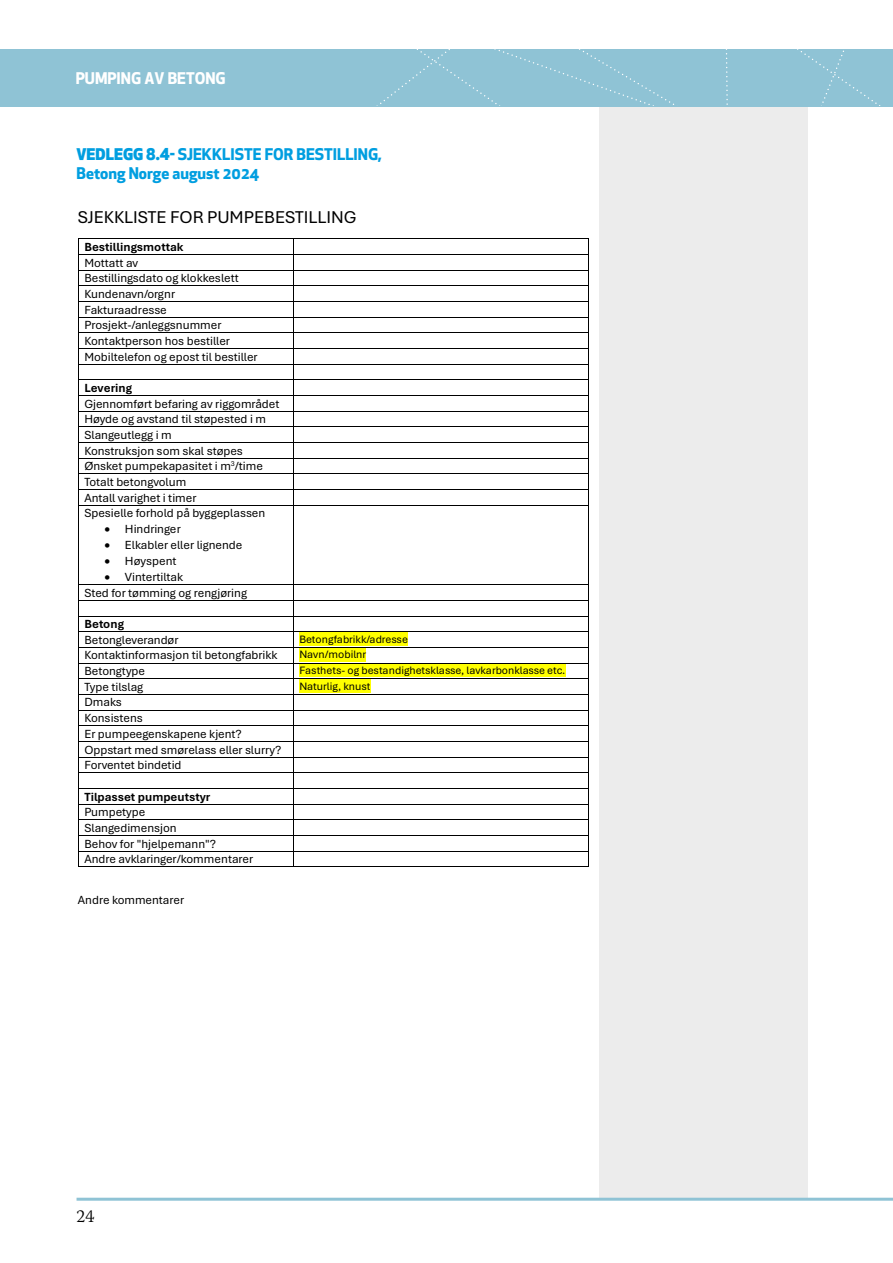
<style>
.page{position:relative;width:893px;height:1263px;background:#fff}
.page>*{position:absolute;margin:0;border:0;box-sizing:border-box;transform-origin:0 0}
.t1{font:18px "Aptos";color:#000}
.t2{font:300 18px "Warnock Pro";color:#000}
.Mellomtittel{font:700 15.75px/18.8px "Apex New";color:#009ee0}
.Brødtekst{font:700 15.75px "Apex New";color:#fff}
.t3{font:12.45px/15.8px "Aptos";letter-spacing:-.005em;color:#000}
.t4{font:11.25px "Aptos";letter-spacing:-.005em;color:#000}
.s1{font-weight:800}
.s2{font-weight:700}
</style>
<div class="page">
<div style="left:600px;top:99px;width:208px;height:1100px;background:#ececec"></div>
<hr style="left:77px;top:1198px;width:816px;height:3px;background:#8fc3d5">
<div style="left:0;top:49px;width:893px;height:58px;background:#8fc3d5"></div>
<svg style="left:376px;top:50px;width:505px;height:56px"></svg>
<hr style="left:78px;top:239px;width:215px;height:1px;background:#000">
<hr style="left:293px;top:239px;width:295px;height:1px;background:#000">
<hr style="left:78px;top:254px;width:215px;height:1px;background:#000">
<hr style="left:293px;top:254px;width:295px;height:1px;background:#000">
<hr style="left:78px;top:270px;width:215px;height:1px;background:#000">
<hr style="left:293px;top:270px;width:295px;height:1px;background:#000">
<hr style="left:78px;top:286px;width:215px;height:1px;background:#000">
<hr style="left:293px;top:286px;width:295px;height:1px;background:#000">
<hr style="left:78px;top:301px;width:215px;height:1px;background:#000">
<hr style="left:293px;top:301px;width:295px;height:1px;background:#000">
<hr style="left:78px;top:317px;width:215px;height:1px;background:#000">
<hr style="left:293px;top:317px;width:295px;height:1px;background:#000">
<hr style="left:78px;top:332px;width:215px;height:1px;background:#000">
<hr style="left:293px;top:332px;width:295px;height:1px;background:#000">
<hr style="left:78px;top:348px;width:215px;height:1px;background:#000">
<hr style="left:293px;top:348px;width:295px;height:1px;background:#000">
<hr style="left:78px;top:364px;width:215px;height:1px;background:#000">
<hr style="left:293px;top:364px;width:295px;height:1px;background:#000">
<hr style="left:78px;top:380px;width:215px;height:1px;background:#000">
<hr style="left:293px;top:380px;width:295px;height:1px;background:#000">
<hr style="left:78px;top:395px;width:215px;height:1px;background:#000">
<hr style="left:293px;top:395px;width:295px;height:1px;background:#000">
<hr style="left:78px;top:411px;width:215px;height:1px;background:#000">
<hr style="left:293px;top:411px;width:295px;height:1px;background:#000">
<hr style="left:78px;top:427px;width:215px;height:1px;background:#000">
<hr style="left:293px;top:427px;width:295px;height:1px;background:#000">
<hr style="left:78px;top:442px;width:215px;height:1px;background:#000">
<hr style="left:293px;top:442px;width:295px;height:1px;background:#000">
<hr style="left:78px;top:458px;width:215px;height:1px;background:#000">
<hr style="left:293px;top:458px;width:295px;height:1px;background:#000">
<hr style="left:78px;top:474px;width:215px;height:1px;background:#000">
<hr style="left:293px;top:474px;width:295px;height:1px;background:#000">
<hr style="left:78px;top:489px;width:215px;height:1px;background:#000">
<hr style="left:293px;top:489px;width:295px;height:1px;background:#000">
<svg style="left:78px;top:240px;width:1px;height:265px"></svg>
<hr style="left:78px;top:505px;width:215px;height:1px;background:#000">
<svg style="left:293px;top:240px;width:1px;height:265px"></svg>
<hr style="left:293px;top:505px;width:295px;height:1px;background:#000">
<svg style="left:588px;top:239px;width:1px;height:267px"></svg>
<hr style="left:78px;top:506px;width:1px;height:78px;background:#000">
<hr style="left:293px;top:506px;width:1px;height:78px;background:#000">
<hr style="left:588px;top:506px;width:1px;height:78px;background:#000">
<hr style="left:78px;top:584px;width:215px;height:1px;background:#000">
<hr style="left:293px;top:584px;width:295px;height:1px;background:#000">
<hr style="left:78px;top:600px;width:215px;height:1px;background:#000">
<hr style="left:293px;top:600px;width:295px;height:1px;background:#000">
<hr style="left:78px;top:616px;width:215px;height:1px;background:#000">
<hr style="left:293px;top:616px;width:295px;height:1px;background:#000">
<div style="left:299px;top:632px;width:109px;height:14px;background:#ff0"></div>
<hr style="left:78px;top:631px;width:215px;height:1px;background:#000">
<hr style="left:293px;top:631px;width:295px;height:1px;background:#000">
<div style="left:299px;top:648px;width:67px;height:13px;background:#ff0"></div>
<hr style="left:78px;top:647px;width:215px;height:1px;background:#000">
<hr style="left:293px;top:647px;width:295px;height:1px;background:#000">
<div style="left:299px;top:663px;width:267px;height:14px;background:#ff0"></div>
<hr style="left:78px;top:663px;width:215px;height:1px;background:#000">
<hr style="left:293px;top:663px;width:295px;height:1px;background:#000">
<div style="left:299px;top:679px;width:71px;height:14px;background:#ff0"></div>
<hr style="left:78px;top:678px;width:215px;height:1px;background:#000">
<hr style="left:293px;top:678px;width:295px;height:1px;background:#000">
<hr style="left:78px;top:694px;width:215px;height:1px;background:#000">
<hr style="left:293px;top:694px;width:295px;height:1px;background:#000">
<hr style="left:78px;top:710px;width:215px;height:1px;background:#000">
<hr style="left:293px;top:710px;width:295px;height:1px;background:#000">
<hr style="left:78px;top:726px;width:215px;height:1px;background:#000">
<hr style="left:293px;top:726px;width:295px;height:1px;background:#000">
<hr style="left:78px;top:741px;width:215px;height:1px;background:#000">
<hr style="left:293px;top:741px;width:295px;height:1px;background:#000">
<hr style="left:78px;top:757px;width:215px;height:1px;background:#000">
<hr style="left:293px;top:757px;width:295px;height:1px;background:#000">
<hr style="left:78px;top:773px;width:215px;height:1px;background:#000">
<hr style="left:293px;top:773px;width:295px;height:1px;background:#000">
<hr style="left:78px;top:788px;width:215px;height:1px;background:#000">
<hr style="left:293px;top:788px;width:295px;height:1px;background:#000">
<hr style="left:78px;top:804px;width:215px;height:1px;background:#000">
<hr style="left:293px;top:804px;width:295px;height:1px;background:#000">
<hr style="left:78px;top:820px;width:215px;height:1px;background:#000">
<hr style="left:293px;top:820px;width:295px;height:1px;background:#000">
<hr style="left:78px;top:835px;width:215px;height:1px;background:#000">
<hr style="left:293px;top:835px;width:295px;height:1px;background:#000">
<hr style="left:78px;top:851px;width:215px;height:1px;background:#000">
<hr style="left:293px;top:851px;width:295px;height:1px;background:#000">
<svg style="left:78px;top:585px;width:1px;height:281px"></svg>
<hr style="left:78px;top:866px;width:215px;height:1px;background:#000">
<svg style="left:293px;top:585px;width:1px;height:281px"></svg>
<hr style="left:293px;top:866px;width:295px;height:1px;background:#000">
<svg style="left:588px;top:584px;width:1px;height:283px"></svg>
<p class="Brødtekst" style="left:76px;top:67px;width:151px">PUMPING AV BETONG</p>
<p class="Mellomtittel" style="left:77px;top:144px;width:307px"><span class="s1">VEDLEGG 8.4-</span> SJEKKLISTE FOR BESTILLING,<br>Betong Norge august 2024</p>
<p class="t1" style="left:78px;top:204px;width:280px">SJEKKLISTE FOR PUMPEBESTILLING</p>
<p class="t3" style="left:84px;top:238px;width:175px"><span class="s2">Bestillingsmottak<br></span>Mottatt av<br>Bestillingsdato og klokkeslett<br>Kundenavn/orgnr<br>Fakturaadresse<br>Prosjekt-/anleggsnummer<br>Kontaktperson hos bestiller<br>Mobiltelefon og epost til bestiller</p>
<p class="t3" style="left:84px;top:380px;width:197px"><span class="s2">Levering<br></span>Gjennomført befaring av riggområdet<br>Høyde og avstand til støpested i m<br>Slangeutlegg i m<br>Konstruksjon som skal støpes<br>Ønsket pumpekapasitet i m<sup>3</sup>/time<br>Totalt betongvolum<br>Antall varighet i timer<br>Spesielle forhold på byggeplassen</p>
<p class="t3" style="left:105px;top:521px;width:78px">• Hindringer</p>
<p class="t3" style="left:105px;top:537px;width:139px">• Elkabler eller lignende</p>
<p class="t3" style="left:105px;top:553px;width:73px">• Høyspent</p>
<p class="t3" style="left:84px;top:569px;width:164px;text-indent:20px">• Vintertiltak<br>Sted for tømming og rengjøring</p>
<p class="t3" style="left:84px;top:616px;width:96px"><span class="s2">Betong<br></span>Betongleverandør</p>
<p class="t4" style="left:299px;top:631px;width:110px">Betongfabrikk/adresse</p>
<p class="t3" style="left:84px;top:647px;width:195px">Kontaktinformasjon til betongfabrikk</p>
<p class="t4" style="left:299px;top:647px;width:68px">Navn/mobilnr</p>
<p class="t3" style="left:84px;top:663px;width:62px">Betongtype</p>
<p class="t4" style="left:299px;top:663px;width:268px">Fasthets- og bestandighetsklasse, lavkarbonklasse etc.</p>
<p class="t3" style="left:84px;top:678px;width:60px">Type tilslag</p>
<p class="t4" style="left:299px;top:678px;width:73px">Naturlig, knust</p>
<p class="t3" style="left:84px;top:694px;width:199px">Dmaks<br>Konsistens<br>Er pumpeegenskapene kjent?<br>Oppstart med smørelass eller slurry?<br>Forventet bindetid</p>
<p class="t3" style="left:84px;top:788px;width:170px"><span class="s2">Tilpasset pumpeutstyr<br></span>Pumpetype<br>Slangedimensjon<br>Behov for "hjelpemann"?<br>Andre avklaringer/kommentarer</p>
<p class="t3" style="left:78px;top:892px;width:108px">Andre kommentarer</p>
<p class="t2" style="left:77px;top:1205px;width:19px">24</p>
</div>
